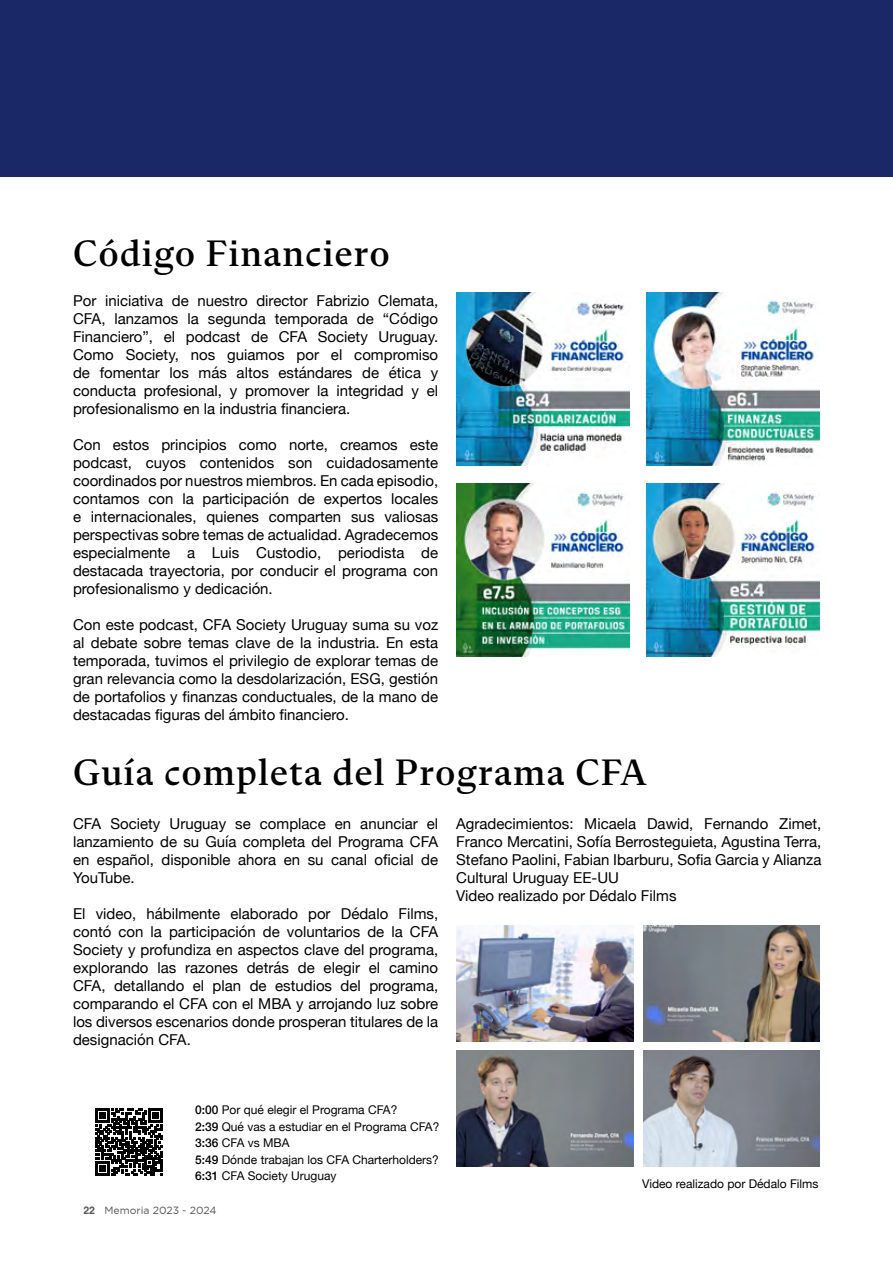
<style>
.page{position:relative;width:893px;height:1263px;background:#fff}
.page>*{position:absolute;margin:0;border:0;box-sizing:border-box;transform-origin:0 0}
.t1{font:500 37.5px "Flecha S";letter-spacing:.04em;color:#000}
.t2{font:15px/18px "Helvetica Neue";color:#000;text-align:justify}
.t3{font:12px/16.5px "Helvetica Neue";color:#000}
.t4{font:10.5px "Gotham";color:#575756}
.s1{font-weight:500}
.s2{font-family:"Helvetica";font-weight:700}
</style>
<div class="page">
<div style="left:0;top:0;width:893px;height:176px;background:#1b2868"></div>
<img style="left:456px;top:292px;width:174px;height:173px">
<img style="left:456px;top:483px;width:174px;height:174px">
<img style="left:646px;top:292px;width:174px;height:173px">
<img style="left:646px;top:483px;width:174px;height:174px">
<svg style="left:95px;top:1108px;width:68px;height:68px"></svg>
<img style="left:456px;top:926px;width:177px;height:115px">
<img style="left:456px;top:1051px;width:177px;height:116px">
<img style="left:643px;top:926px;width:177px;height:115px">
<img style="left:643px;top:1051px;width:177px;height:116px">
<h1 class="t1" style="left:73px;top:232px;width:318px">Código Financiero</h1>
<p class="t2" style="left:73px;top:292px;width:367px">Por iniciativa de nuestro director Fabrizio Clemata, CFA, lanzamos la segunda temporada de “Código Financiero”, el podcast de CFA Society Uruguay.<br>Como Society, nos guiamos por el compromiso de fomentar los más altos estándares de ética y conducta profesional, y promover la integridad y el profesionalismo en la industria financiera.</p>
<p class="t2" style="left:73px;top:436px;width:367px">Con estos principios como norte, creamos este podcast, cuyos contenidos son cuidadosamente coordinados por nuestros miembros. En cada episodio, contamos con la participación de expertos locales e internacionales, quienes comparten sus valiosas perspectivas sobre temas de actualidad. Agradecemos especialmente a Luis Custodio, periodista de destacada trayectoria, por conducir el programa con profesionalismo y dedicación.</p>
<p class="t2" style="left:73px;top:616px;width:367px">Con este podcast, CFA Society Uruguay suma su voz al debate sobre temas clave de la industria. En esta temporada, tuvimos el privilegio de explorar temas de gran relevancia como la desdolarización, ESG, gestión de portafolios y finanzas conductuales, de la mano de destacadas figuras del ámbito financiero.</p>
<h1 class="t1" style="left:73px;top:751px;width:575px">Guía completa del Programa CFA</h1>
<p class="t2" style="left:73px;top:815px;width:367px">CFA Society Uruguay se complace en anunciar el lanzamiento de su Guía completa del Programa CFA en español, disponible ahora en su canal oficial de YouTube.</p>
<p class="t2" style="left:73px;top:905px;width:367px">El video, hábilmente elaborado por Dédalo Films, contó con la participación de voluntarios de la CFA Society y profundiza en aspectos clave del programa, explorando las razones detrás de elegir el camino CFA, detallando el plan de estudios del programa, comparando el CFA con el MBA y arrojando luz sobre los diversos escenarios donde prosperan titulares de la designación CFA.</p>
<p class="t2" style="left:456px;top:815px;width:367px;text-align:left">Agradecimientos: Micaela Dawid, Fernando Zimet, Franco Mercatini, Sofía Berrosteguieta, Agustina Terra, Stefano Paolini, Fabian Ibarburu, Sofia Garcia y Alianza Cultural Uruguay EE-UU<br>Video realizado por Dédalo Films</p>
<p class="t3" style="left:195px;top:1102px;width:246px"><span class="s1">0:00</span> Por qué elegir el Programa CFA?<br><span class="s1">2:39</span> Qué vas a estudiar en el Programa CFA?<br><span class="s1">3:36</span> CFA vs MBA<br><span class="s1">5:49</span> Dónde trabajan los CFA Charterholders?<br><span class="s1">6:31</span> CFA Society Uruguay</p>
<p class="t4" style="left:83px;top:1204px;width:135px"><span class="s2">22</span> Memoria 2023 - 2024</p>
<p class="t3" style="left:642px;top:1176px;width:178px">Video realizado por Dédalo Films</p>
</div>
